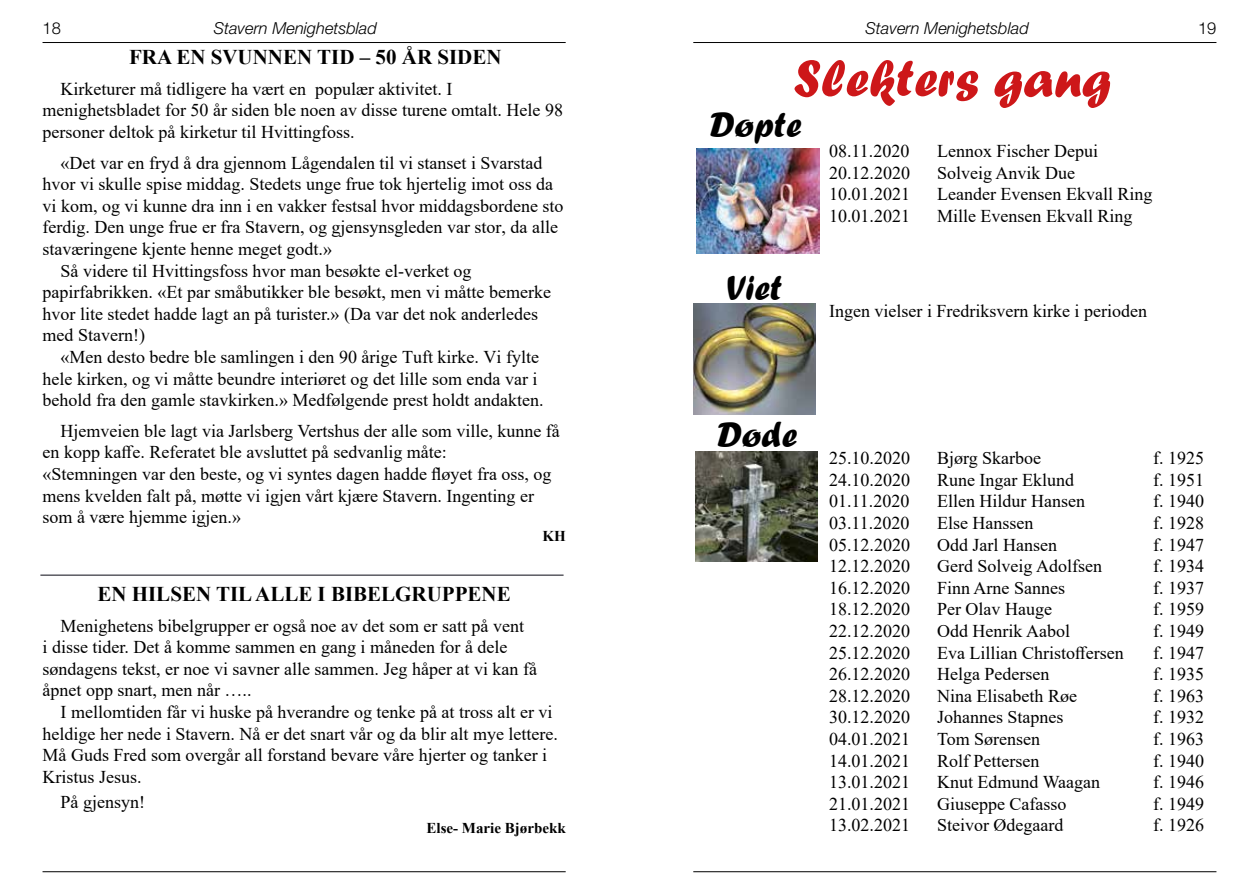
<style>
.page{position:relative;width:1259px;height:893px;background:#fff}
.page>*{position:absolute;margin:0;border:0;box-sizing:border-box;transform-origin:0 0}
.t1{font:54px "Forte";color:#cd1719}
.t2{font:36px "Forte";color:#000}
.t3{font:700 21px "Times New Roman";color:#000}
.t4{font:18px/21.6px "Times New Roman";color:#000}
.t5{font:italic 300 16.5px "Helvetica Neue LT Std";color:#000}
.t6{font:300 16.5px "Helvetica Neue LT Std";color:#000}
.t7{font:700 15px "Times New Roman";color:#000}
</style>
<div class="page">
<hr style="left:43px;top:42px;width:523px;height:1px;background:#000">
<hr style="left:693px;top:42px;width:523px;height:1px;background:#000">
<hr style="left:43px;top:871px;width:523px;height:1px;background:#000">
<hr style="left:693px;top:871px;width:523px;height:1px;background:#000">
<hr style="left:40px;top:575px;width:523px;height:1px;background:#080813">
<img style="left:696px;top:148px;width:123px;height:106px">
<img style="left:696px;top:451px;width:121px;height:110px">
<img style="left:693px;top:303px;width:123px;height:111px">
<p class="t6" style="left:43px;top:18px;width:20px">18</p>
<p class="t5" style="left:214px;top:18px;width:165px">Stavern Menighetsblad</p>
<p class="t5" style="left:865px;top:18px;width:165px">Stavern Menighetsblad</p>
<p class="t6" style="left:1198px;top:18px;width:20px">19</p>
<p class="t3" style="left:129px;top:42px;width:374px">FRA EN SVUNNEN TID – 50 ÅR SIDEN</p>
<p class="t4" style="left:43px;top:77px;width:522px;text-indent:18px">Kirketurer må tidligere ha vært en populær aktivitet. I menighetsbladet for 50 år siden ble noen av disse turene omtalt. Hele 98 personer deltok på kirketur til Hvittingfoss.</p>
<p class="t4" style="left:61px;top:151px;width:483px">«Det var en fryd å dra gjennom Lågendalen til vi stanset i Svarstad</p>
<p class="t4" style="left:43px;top:173px;width:512px">hvor vi skulle spise middag. Stedets unge frue tok hjertelig imot oss da</p>
<p class="t4" style="left:43px;top:194px;width:522px">vi kom, og vi kunne dra inn i en vakker festsal hvor middagsbordene sto</p>
<p class="t4" style="left:43px;top:216px;width:517px">ferdig. Den unge frue er fra Stavern, og gjensynsgleden var stor, da alle</p>
<p class="t4" style="left:43px;top:238px;width:291px">staværingene kjente henne meget godt.»</p>
<p class="t4" style="left:61px;top:259px;width:412px">Så videre til Hvittingsfoss hvor man besøkte el-verket og</p>
<p class="t4" style="left:43px;top:281px;width:510px">papirfabrikken. «Et par småbutikker ble besøkt, men vi måtte bemerke</p>
<p class="t4" style="left:43px;top:302px;width:497px">hvor lite stedet hadde lagt an på turister.» (Da var det nok anderledes</p>
<p class="t4" style="left:43px;top:324px;width:104px">med Stavern!)</p>
<p class="t4" style="left:61px;top:346px;width:480px">«Men desto bedre ble samlingen i den 90 årige Tuft kirke. Vi fylte</p>
<p class="t4" style="left:43px;top:367px;width:496px">hele kirken, og vi måtte beundre interiøret og det lille som enda var i</p>
<p class="t4" style="left:43px;top:389px;width:502px">behold fra den gamle stavkirken.» Medfølgende prest holdt andakten.</p>
<p class="t4" style="left:43px;top:419px;width:519px;text-indent:18px">Hjemveien ble lagt via Jarlsberg Vertshus der alle som ville, kunne få en kopp kaffe. Referatet ble avsluttet på sedvanlig måte:<br>«Stemningen var den beste, og vi syntes dagen hadde fløyet fra oss, og mens kvelden falt på, møtte vi igjen vårt kjære Stavern. Ingenting er som å være hjemme igjen.»</p>
<p class="t7" style="left:542px;top:525px;width:25px">KH</p>
<h1 class="t1" style="left:793px;top:47px;width:319px">Slekters gang</h1>
<h2 class="t2" style="left:710px;top:104px;width:93px">Døpte</h2>
<p class="t4" style="left:829px;top:140px;width:82px">08.11.2020</p>
<p class="t4" style="left:937px;top:140px;width:162px">Lennox Fischer Depui</p>
<p class="t4" style="left:829px;top:161px;width:82px">20.12.2020</p>
<p class="t4" style="left:937px;top:161px;width:139px">Solveig Anvik Due</p>
<p class="t4" style="left:829px;top:183px;width:82px">10.01.2021</p>
<p class="t4" style="left:937px;top:183px;width:217px">Leander Evensen Ekvall Ring</p>
<p class="t4" style="left:829px;top:204px;width:82px">10.01.2021</p>
<p class="t4" style="left:937px;top:204px;width:197px">Mille Evensen Ekvall Ring</p>
<h2 class="t2" style="left:726px;top:267px;width:57px">Viet</h2>
<p class="t4" style="left:829px;top:300px;width:319px">Ingen vielser i Fredriksvern kirke i perioden</p>
<h2 class="t2" style="left:717px;top:414px;width:81px">Døde</h2>
<p class="t4" style="left:829px;top:447px;width:82px">25.10.2020</p>
<p class="t4" style="left:937px;top:447px;width:106px">Bjørg Skarboe</p>
<p class="t4" style="left:1153px;top:447px;width:52px">f. 1925</p>
<p class="t4" style="left:829px;top:468px;width:82px">24.10.2020</p>
<p class="t4" style="left:937px;top:468px;width:138px">Rune Ingar Eklund</p>
<p class="t4" style="left:1153px;top:468px;width:52px">f. 1951</p>
<p class="t4" style="left:829px;top:490px;width:82px">01.11.2020</p>
<p class="t4" style="left:937px;top:490px;width:149px">Ellen Hildur Hansen</p>
<p class="t4" style="left:1153px;top:490px;width:52px">f. 1940</p>
<p class="t4" style="left:829px;top:512px;width:82px">03.11.2020</p>
<p class="t4" style="left:937px;top:512px;width:98px">Else Hanssen</p>
<p class="t4" style="left:1153px;top:512px;width:52px">f. 1928</p>
<p class="t4" style="left:829px;top:533px;width:82px">05.12.2020</p>
<p class="t4" style="left:937px;top:533px;width:121px">Odd Jarl Hansen</p>
<p class="t4" style="left:1153px;top:533px;width:52px">f. 1947</p>
<p class="t4" style="left:829px;top:555px;width:82px">12.12.2020</p>
<p class="t4" style="left:937px;top:555px;width:166px">Gerd Solveig Adolfsen</p>
<p class="t4" style="left:1153px;top:555px;width:52px">f. 1934</p>
<p class="t4" style="left:829px;top:576px;width:82px">16.12.2020</p>
<p class="t4" style="left:937px;top:576px;width:129px">Finn Arne Sannes</p>
<p class="t4" style="left:1153px;top:576px;width:52px">f. 1937</p>
<p class="t4" style="left:829px;top:598px;width:82px">18.12.2020</p>
<p class="t4" style="left:937px;top:598px;width:116px">Per Olav Hauge</p>
<p class="t4" style="left:1153px;top:598px;width:52px">f. 1959</p>
<p class="t4" style="left:829px;top:620px;width:82px">22.12.2020</p>
<p class="t4" style="left:937px;top:620px;width:134px">Odd Henrik Aabol</p>
<p class="t4" style="left:1153px;top:620px;width:52px">f. 1949</p>
<p class="t4" style="left:829px;top:641px;width:82px">25.12.2020</p>
<p class="t4" style="left:937px;top:641px;width:188px">Eva Lillian Christoffersen</p>
<p class="t4" style="left:1153px;top:641px;width:52px">f. 1947</p>
<p class="t4" style="left:829px;top:663px;width:82px">26.12.2020</p>
<p class="t4" style="left:937px;top:663px;width:114px">Helga Pedersen</p>
<p class="t4" style="left:1153px;top:663px;width:52px">f. 1935</p>
<p class="t4" style="left:829px;top:684px;width:82px">28.12.2020</p>
<p class="t4" style="left:937px;top:684px;width:141px">Nina Elisabeth Røe</p>
<p class="t4" style="left:1153px;top:684px;width:52px">f. 1963</p>
<p class="t4" style="left:829px;top:706px;width:82px">30.12.2020</p>
<p class="t4" style="left:937px;top:706px;width:128px">Johannes Stapnes</p>
<p class="t4" style="left:1153px;top:706px;width:52px">f. 1932</p>
<p class="t4" style="left:829px;top:728px;width:82px">04.01.2021</p>
<p class="t4" style="left:937px;top:728px;width:105px">Tom Sørensen</p>
<p class="t4" style="left:1153px;top:728px;width:52px">f. 1963</p>
<p class="t4" style="left:829px;top:749px;width:82px">14.01.2021</p>
<p class="t4" style="left:937px;top:749px;width:104px">Rolf Pettersen</p>
<p class="t4" style="left:1153px;top:749px;width:52px">f. 1940</p>
<p class="t4" style="left:829px;top:771px;width:82px">13.01.2021</p>
<p class="t4" style="left:937px;top:771px;width:165px">Knut Edmund Waagan</p>
<p class="t4" style="left:1153px;top:771px;width:52px">f. 1946</p>
<p class="t4" style="left:829px;top:792px;width:82px">21.01.2021</p>
<p class="t4" style="left:937px;top:792px;width:131px">Giuseppe Cafasso</p>
<p class="t4" style="left:1153px;top:792px;width:52px">f. 1949</p>
<p class="t4" style="left:829px;top:814px;width:82px">13.02.2021</p>
<p class="t4" style="left:937px;top:814px;width:128px">Steivor Ødegaard</p>
<p class="t4" style="left:1153px;top:814px;width:52px">f. 1926</p>
<p class="t3" style="left:97px;top:579px;width:415px">EN HILSEN TIL ALLE I BIBELGRUPPENE</p>
<p class="t4" style="left:43px;top:614px;width:496px;text-indent:18px">Menighetens bibelgrupper er også noe av det som er satt på vent<br>i disse tider. Det å komme sammen en gang i måneden for å dele søndagens tekst, er noe vi savner alle sammen. Jeg håper at vi kan få åpnet opp snart, men når …..</p>
<p class="t4" style="left:43px;top:701px;width:517px;text-indent:18px">I mellomtiden får vi huske på hverandre og tenke på at tross alt er vi heldige her nede i Stavern. Nå er det snart vår og da blir alt mye lettere.<br>Må Guds Fred som overgår all forstand bevare våre hjerter og tanker i Kristus Jesus.</p>
<p class="t4" style="left:61px;top:791px;width:86px">På gjensyn!</p>
<p class="t7" style="left:426px;top:817px;width:141px">Else- Marie Bjørbekk</p>
</div>
